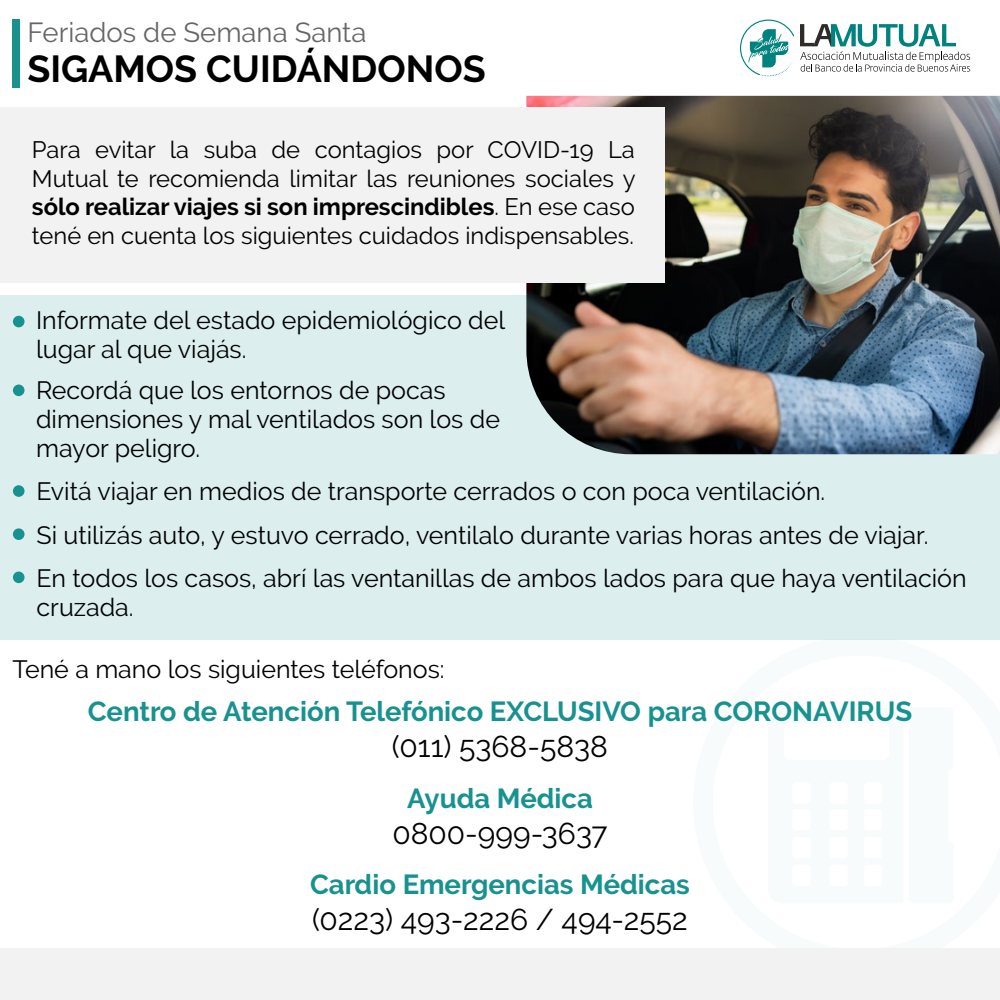
<style>
.page{position:relative;width:1000px;height:1000px;background:#fff}
.page>*{position:absolute;margin:0;border:0;box-sizing:border-box;transform-origin:0 0}
.t1{font:700 37.5px "Raleway";color:#000}
.t2{font:30px "Raleway";color:#000}
.t3{font:700 27.5px "Raleway";color:#17928f}
.t4{font:27.5px "Raleway";color:#666}
.t5{font:25px/28.8px "Raleway";color:#000}
.t6{font:23.75px/28.8px "Raleway";color:#000;text-align:justify}
.s1{font-weight:700}
</style>
<div class="page">
<div style="left:0;top:948px;width:1000px;height:52px;background:#f2f2f2"></div>
<div style="left:0;top:295px;width:1000px;height:345px;background:#dceeee"></div>
<img style="left:526px;top:96px;width:474px;height:358px">
<div style="left:13px;top:20px;width:7px;height:68px;background:#17928f"></div>
<div style="left:0;top:107px;width:664px;height:176px;background:#f2f2f2"></div>
<div style="left:13px;top:316px;width:12px;height:11px;background:#17928f;border-radius:50%"></div>
<div style="left:13px;top:385px;width:12px;height:11px;background:#17928f;border-radius:50%"></div>
<div style="left:13px;top:485px;width:12px;height:12px;background:#17928f;border-radius:50%"></div>
<div style="left:13px;top:528px;width:12px;height:12px;background:#17928f;border-radius:50%"></div>
<div style="left:13px;top:572px;width:12px;height:11px;background:#17928f;border-radius:50%"></div>
<svg style="left:740px;top:19px;width:230px;height:58px"></svg>
<p class="t4" style="left:27px;top:17px;width:341px">Feriados de Semana Santa</p>
<h1 class="t1" style="left:27px;top:47px;width:460px">SIGAMOS CUIDÁNDONOS</h1>
<p class="t6" style="left:32px;top:135px;width:605px">Para evitar la suba de contagios por COVID-19 La Mutual te recomienda limitar las reuniones sociales y <span class="s1">sólo realizar viajes si son imprescindibles</span>. En ese caso tené en cuenta los siguientes cuidados indispensables.</p>
<p class="t5" style="left:36px;top:306px;width:471px">Informate del estado epidemiológico del lugar al que viajás.</p>
<p class="t5" style="left:36px;top:376px;width:466px">Recordá que los entornos de pocas dimensiones y mal ventilados son los de mayor peligro.</p>
<p class="t5" style="left:37px;top:469px;width:932px;line-height:43.8px">Evitá viajar en medios de transporte cerrados o con poca ventilación.<br>Si utilizás auto, y estuvo cerrado, ventilalo durante varias horas antes de viajar.<br>En todos los casos, abrí las ventanillas de ambos lados para que haya ventilación</p>
<p class="t5" style="left:37px;top:593px;width:99px">cruzada.</p>
<p class="t5" style="left:13px;top:654px;width:433px">Tené a mano los siguientes teléfonos:</p>
<p class="t3" style="left:88px;top:696px;width:826px">Centro de Atención Telefónico EXCLUSIVO para CORONAVIRUS</p>
<p class="t2" style="left:392px;top:729px;width:218px">(011) 5368-5838</p>
<p class="t3" style="left:407px;top:782px;width:187px">Ayuda Médica</p>
<p class="t2" style="left:392px;top:816px;width:217px">0800-999-3637</p>
<p class="t3" style="left:310px;top:869px;width:381px">Cardio Emergencias Médicas</p>
<p class="t2" style="left:312px;top:902px;width:377px">(0223) 493-2226 / 494-2552</p>
</div>
